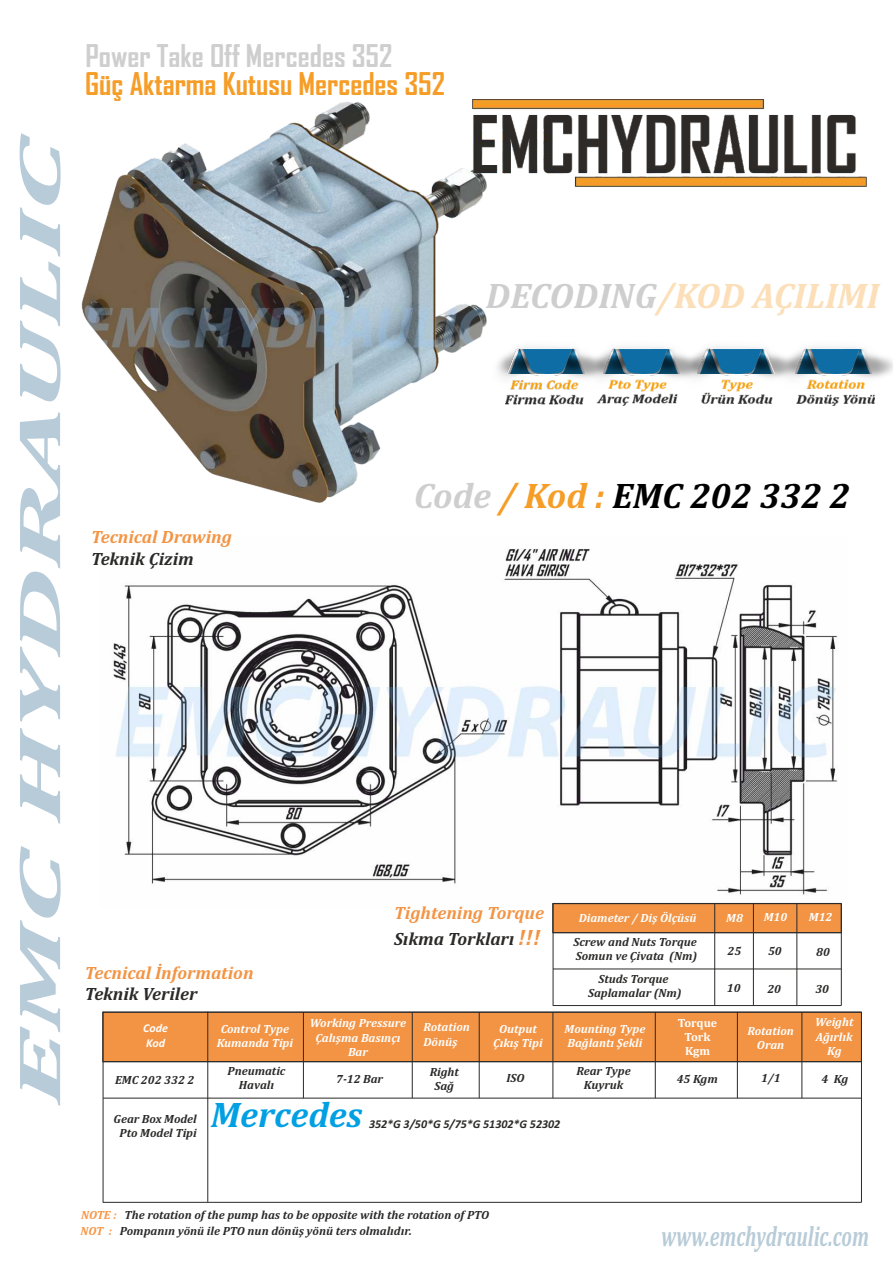
<style>
.page{position:relative;width:893px;height:1263px;background:#fff}
.page>*{position:absolute;margin:0;border:0;box-sizing:border-box;transform-origin:0 0}
.t1{font:italic 700 60px "Cambria";color:#b7cbd8;scale:2.18 1}
.t2{font:italic 700 36px "Cambria";color:#000}
.t3{font:italic 700 36px "Cambria";color:#fcdfb8}
.t4{font:italic 700 36px "Cambria";color:#00a0e3}
.t5{font:700 30px "Agency FB";color:#f59d27}
.t6{font:700 30px "Agency FB";color:#cecece}
.t7{font:italic 700 28.5px "Cambria";color:#b7cbd8;scale:.68 1}
.t8{font:italic 700 18px/25.3px "Cambria";color:#f39444}
.t9{font:italic 700 18px "Cambria";color:#2b2a29}
.t10{font:italic 700 12px/14.1px "Cambria";color:#2b2a29;text-align:center}
.t11{font:italic 700 12px/14.1px "Cambria";color:#fefefe;text-align:center}
.t12{font:italic 700 12px "Calibri";color:#2b2a29}
.t13{font:italic 700 12px "Cambria";color:#fff}
.t14{font:700 12px/14.1px "Cambria";color:#fefefe;text-align:center}
.t15{font:italic 700 12px/14.7px "Calibri";color:#fefefe}
.s1{color:#cecece}
.s2{color:#f59d27}
.s3{color:#2b2a29}
.s4{font-size:22.5px}
.s5{color:#f79646}
</style>
<div class="page">
<img style="left:113px;top:548px;width:728px;height:355px">
<img style="left:81px;top:99px;width:421px;height:404px">
<img style="left:472px;top:100px;width:394px;height:86px">
<img style="left:506px;top:391px;width:368px;height:14px">
<img style="left:486px;top:336px;width:95px;height:55px">
<img style="left:519px;top:375px;width:55px;height:1px">
<img style="left:519px;top:374px;width:55px;height:1px">
<img style="left:508px;top:349px;width:73px;height:25px">
<img style="left:523px;top:349px;width:50px;height:24px">
<img style="left:581px;top:346px;width:95px;height:45px">
<img style="left:614px;top:375px;width:55px;height:1px">
<img style="left:614px;top:374px;width:55px;height:1px">
<img style="left:603px;top:349px;width:73px;height:25px">
<img style="left:618px;top:349px;width:50px;height:24px">
<img style="left:676px;top:346px;width:97px;height:45px">
<img style="left:697px;top:349px;width:1px;height:25px">
<img style="left:709px;top:375px;width:54px;height:1px">
<img style="left:708px;top:374px;width:55px;height:1px">
<img style="left:698px;top:349px;width:75px;height:25px">
<img style="left:712px;top:349px;width:50px;height:24px">
<img style="left:773px;top:346px;width:120px;height:44px">
<img style="left:871px;top:349px;width:1px;height:25px">
<img style="left:806px;top:375px;width:55px;height:1px">
<img style="left:806px;top:374px;width:55px;height:1px">
<img style="left:795px;top:349px;width:76px;height:25px">
<img style="left:810px;top:349px;width:50px;height:24px">
<div style="left:552px;top:903px;width:289px;height:30px;background:#f39444"></div>
<hr style="left:553px;top:1005px;width:288px;height:1px;background:#2b2a29">
<hr style="left:553px;top:968px;width:288px;height:1px;background:#2b2a29">
<hr style="left:553px;top:932px;width:288px;height:1px;background:#2b2a29">
<hr style="left:553px;top:903px;width:288px;height:1px;background:#2b2a29">
<hr style="left:553px;top:903px;width:1px;height:102px;background:#2b2a29">
<hr style="left:714px;top:903px;width:1px;height:102px;background:#2b2a29">
<hr style="left:753px;top:903px;width:1px;height:102px;background:#2b2a29">
<hr style="left:796px;top:903px;width:1px;height:102px;background:#2b2a29">
<hr style="left:841px;top:903px;width:1px;height:102px;background:#2b2a29">
<div style="left:102px;top:1011px;width:760px;height:51px;background:#f39444"></div>
<hr style="left:103px;top:1202px;width:758px;height:1px;background:#2b2a29">
<hr style="left:103px;top:1098px;width:758px;height:1px;background:#2b2a29">
<hr style="left:103px;top:1061px;width:758px;height:1px;background:#2b2a29">
<hr style="left:103px;top:1012px;width:758px;height:1px;background:#2b2a29">
<hr style="left:103px;top:1012px;width:1px;height:190px;background:#2b2a29">
<hr style="left:207px;top:1012px;width:1px;height:190px;background:#2b2a29">
<hr style="left:303px;top:1012px;width:1px;height:86px;background:#2b2a29">
<hr style="left:412px;top:1012px;width:1px;height:86px;background:#2b2a29">
<hr style="left:479px;top:1012px;width:1px;height:86px;background:#2b2a29">
<hr style="left:552px;top:1012px;width:1px;height:86px;background:#2b2a29">
<hr style="left:655px;top:1012px;width:1px;height:86px;background:#2b2a29">
<hr style="left:737px;top:1012px;width:1px;height:86px;background:#2b2a29">
<hr style="left:801px;top:1012px;width:1px;height:86px;background:#2b2a29">
<hr style="left:861px;top:1012px;width:1px;height:190px;background:#2b2a29">
<h1 class="t1" style="left:13px;top:413px;width:130px;rotate:-90deg">ULIC</h1>
<h1 class="t1" style="left:13px;top:1106px;width:326px;rotate:-90deg">EMC HYDRA</h1>
<h3 class="t6" style="left:85px;top:44px;width:308px">Power Take Off Mercedes 352</h3>
<h3 class="t5" style="left:85px;top:72px;width:361px">Güç Aktarma Kutusu Mercedes 352</h3>
<h2 class="t3" style="left:486px;top:280px;width:395px"><span class="s1">DECODING</span>/KOD AÇILIMI</h2>
<h3 class="t8" style="left:91px;top:526px;width:142px">Tecnical Drawing</h3>
<h3 class="t9" style="left:91px;top:550px;width:104px">Teknik Çizim</h3>
<h3 class="t8" style="left:85px;top:961px;width:170px">Tecnical İnformation</h3>
<h3 class="t9" style="left:85px;top:986px;width:114px">Teknik Veriler</h3>
<h2 class="t2" style="left:414px;top:480px;width:438px"><span class="s1">Code</span> <span class="s2">/ Kod :</span> EMC 202 332 2</h2>
<h3 class="t8" style="left:394px;top:901px;width:151px">Tightening Torque<br><span class="s3">Sıkma Torkları</span> <span class="s4">!!!</span></h3>
<p class="t13" style="left:579px;top:912px;width:119px">Diameter / Diş Ölçüsü</p>
<p class="t11" style="left:726px;top:911px;width:18px">M8</p>
<p class="t11" style="left:764px;top:911px;width:25px">M10</p>
<p class="t11" style="left:809px;top:911px;width:25px">M12</p>
<p class="t10" style="left:816px;top:945px;width:15px">80</p>
<p class="t10" style="left:573px;top:935px;width:125px;text-align:left">Screw and Nuts Torque<br>Somun ve Çivata (Nm)</p>
<p class="t10" style="left:588px;top:972px;width:95px">Studs Torque<br>Saplamalar (Nm)</p>
<p class="t10" style="left:728px;top:944px;width:15px">25</p>
<p class="t10" style="left:768px;top:945px;width:15px">50</p>
<p class="t10" style="left:727px;top:981px;width:15px">10</p>
<p class="t10" style="left:767px;top:982px;width:15px">20</p>
<p class="t10" style="left:815px;top:982px;width:15px">30</p>
<p class="t11" style="left:423px;top:1021px;width:48px;text-align:left">Rotation<br>Dönüş</p>
<p class="t11" style="left:493px;top:1022px;width:51px">Output<br>Çıkış Tipi</p>
<p class="t14" style="left:678px;top:1016px;width:41px">Torque<br>Tork<br>Kgm</p>
<p class="t11" style="left:747px;top:1024px;width:48px">Rotation<br>Oran</p>
<p class="t11" style="left:815px;top:1016px;width:40px">Weight<br>Ağırlık<br>Kg</p>
<p class="t10" style="left:430px;top:1065px;width:31px">Right<br>Sağ</p>
<p class="t10" style="left:506px;top:1072px;width:20px">ISO</p>
<p class="t10" style="left:677px;top:1072px;width:43px">45 Kgm</p>
<p class="t10" style="left:761px;top:1072px;width:21px">1/1</p>
<p class="t10" style="left:822px;top:1073px;width:28px">4 Kg</p>
<p class="t12" style="left:369px;top:1119px;width:193px">352*G 3/50*G 5/75*G 51302*G 52302</p>
<p class="t15" style="left:143px;top:1021px;width:26px">Code<br>Kod</p>
<p class="t11" style="left:217px;top:1023px;width:78px">Control Type<br>Kumanda Tipi</p>
<p class="t11" style="left:310px;top:1017px;width:98px">Working Pressure<br>Çalışma Basınçı<br>Bar</p>
<p class="t10" style="left:115px;top:1073px;width:81px">EMC 202 332 2</p>
<p class="t10" style="left:114px;top:1113px;width:85px">Gear Box Model<br>Pto Model Tipi</p>
<p class="t11" style="left:565px;top:1023px;width:82px;text-align:left">Mounting Type<br>Bağlantı Şekli</p>
<p class="t10" style="left:576px;top:1065px;width:56px">Rear Type<br>Kuyruk</p>
<p class="t10" style="left:228px;top:1064px;width:59px">Pneumatic<br>Havalı</p>
<p class="t10" style="left:336px;top:1073px;width:48px">7-12 Bar</p>
<h2 class="t4" style="left:211px;top:1099px;width:153px">Mercedes</h2>
<p class="t10" style="left:81px;top:1208px;width:410px;line-height:15.8px;text-align:left"><span class="s5">NOTE :</span> The rotation of the pump has to be opposite with the rotation of PTO<br><span class="s5">NOT :</span> Pompanın yönü ile PTO nun dönüş yönü ters olmalıdır.</p>
<h3 class="t7" style="left:661px;top:1224px;width:307px">www.emchydraulic.com</h3>
</div>
